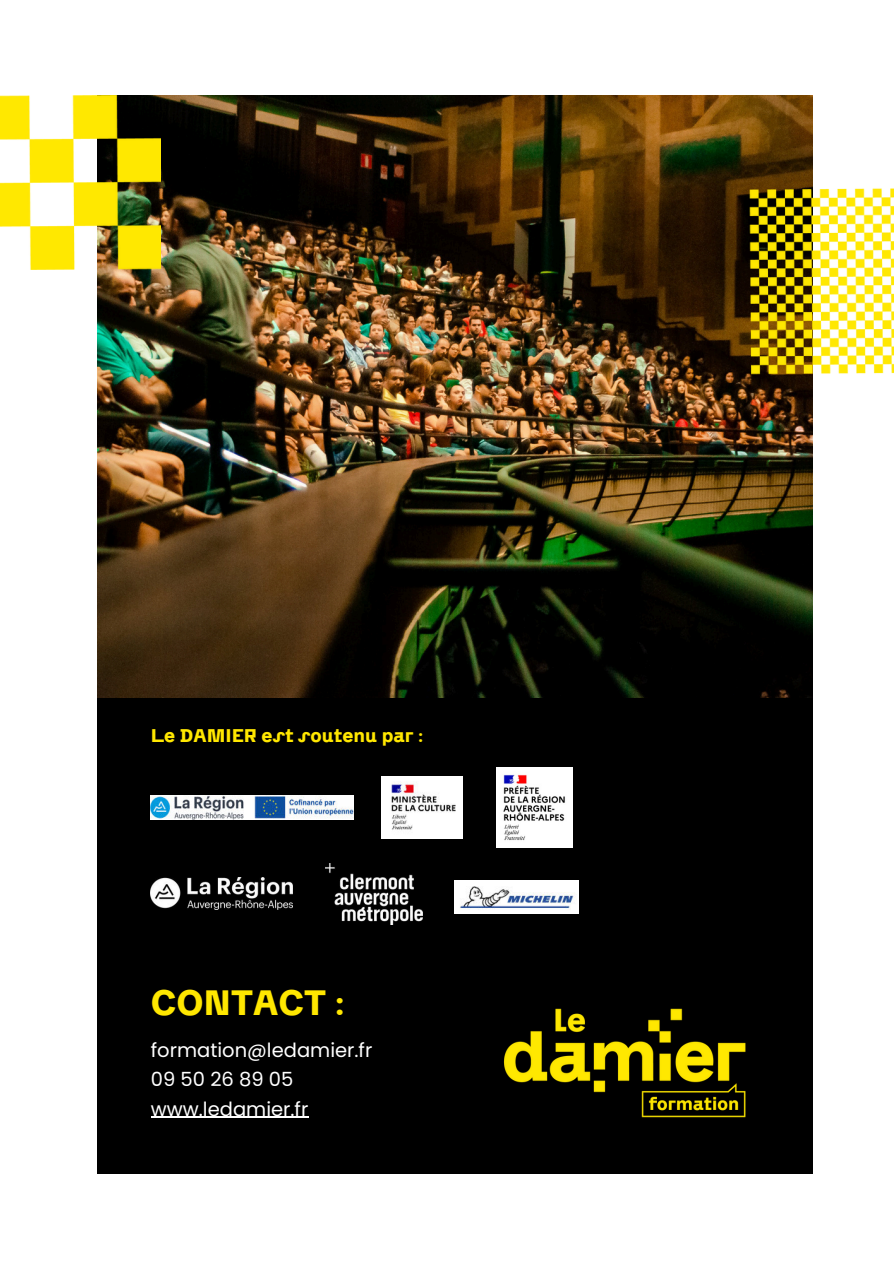
<style>
.page{position:relative;width:894px;height:1264px;background:#fff}
.page>*{position:absolute;margin:0;border:0;box-sizing:border-box;transform-origin:0 0}
.t1{font:700 34.5px "CA Saygon";color:#ffe700}
.t2{font:19.5px/29.2px "Poppins";color:#fff}
.t3{font:700 18px "CA Saygon";color:#ffe700}
</style>
<div class="page">
<img style="left:97px;top:95px;width:715px;height:603px">
<div style="left:97px;top:698px;width:715px;height:476px;background:#000"></div>
<img style="left:504px;top:1008px;width:242px;height:110px">
<img style="left:749px;top:187px;width:144px;height:187px">
<img style="left:0;top:95px;width:160px;height:174px">
<img style="left:151px;top:795px;width:202px;height:24px">
<img style="left:381px;top:776px;width:81px;height:62px">
<img style="left:151px;top:877px;width:142px;height:32px">
<img style="left:325px;top:863px;width:97px;height:61px">
<img style="left:496px;top:767px;width:76px;height:80px">
<img style="left:455px;top:881px;width:123px;height:32px">
<hr style="left:151px;top:1116px;width:157px;height:1px;background:#fff">
<p class="t3" style="left:151px;top:720px;width:274px">Le DAMIER est soutenu par :</p>
<h1 class="t1" style="left:151px;top:973px;width:195px">CONTACT :</h1>
<p class="t2" style="left:151px;top:1035px;width:223px">formation@ledamier.fr<br>09 50 26 89 05 www.ledamier.fr</p>
</div>
